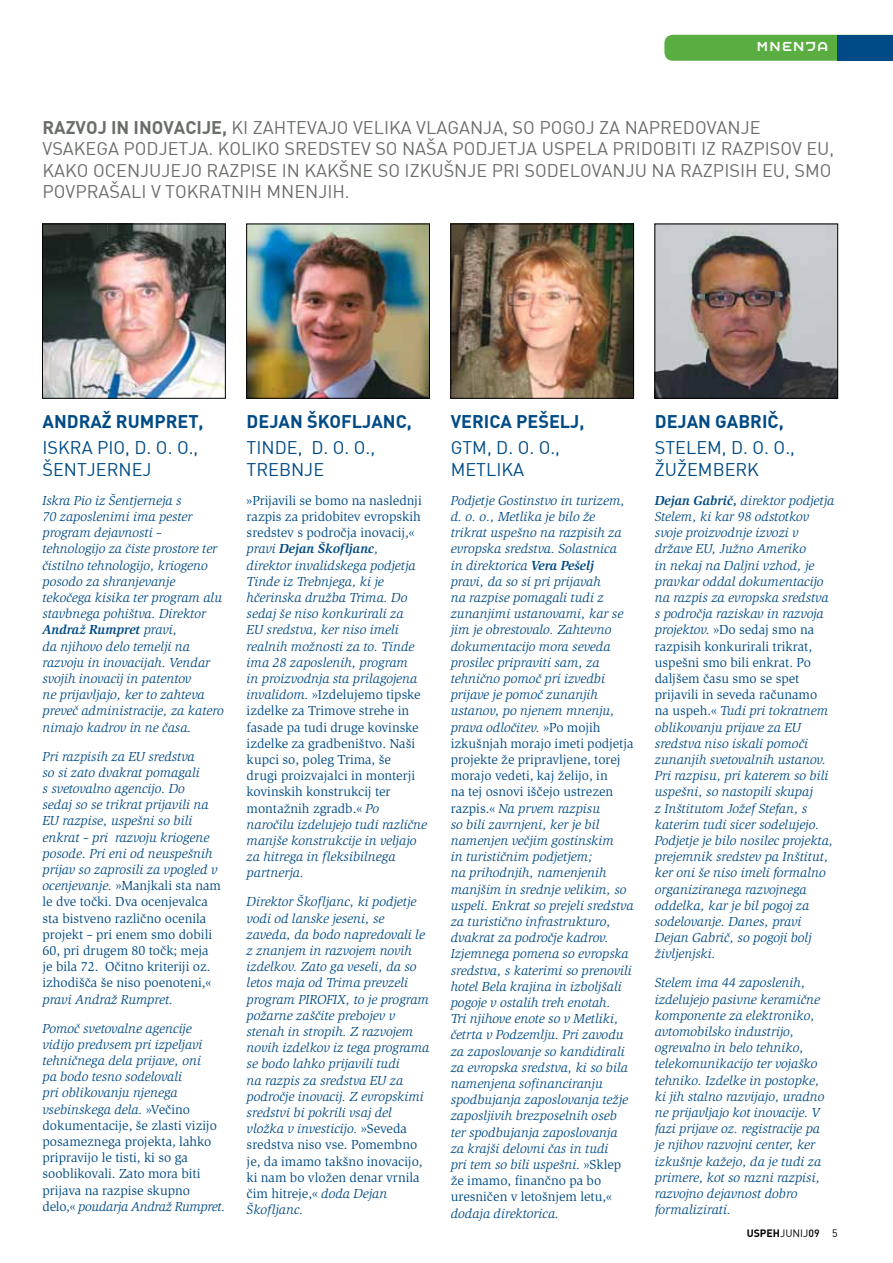
<style>
.page{position:relative;width:893px;height:1263px;background:#fff}
.page>*{position:absolute;margin:0;border:0;box-sizing:border-box;transform-origin:0 0}
.t1{font:18px/21.6px "DIN Regular";color:#6a6e69}
.t2{font:18px "DIN Regular";color:#004b85}
.t3{font:18px "DIN Bold";color:#004b85}
.t4{font:italic 13.5px/16.2px "Slimbach Itc TEE";color:#004b85}
.t5{font:13.5px/16.2px "Slimbach Itc TEE";color:#004b85}
.t6{font:13.5px "Mobyregular";color:#fff}
.t7{font:10.5px "DIN Regular";color:#000}
.s1{font-family:"DIN Bold"}
.s2{font-weight:700}
.s3{font-style:normal}
.s4{font-style:italic}
.s5{font-family:"DIN Medium"}
</style>
<div class="page">
<div style="left:664px;top:35px;width:174px;height:26px;background:#59ad41"></div>
<div style="left:838px;top:35px;width:55px;height:26px;background:#004b85"></div>
<img style="left:44px;top:226px;width:180px;height:171px">
<div style="left:42px;top:224px;width:184px;height:175px;border:1px solid #000"></div>
<img style="left:248px;top:226px;width:180px;height:171px">
<div style="left:246px;top:224px;width:184px;height:175px;border:1px solid #000"></div>
<img style="left:656px;top:226px;width:180px;height:171px">
<div style="left:654px;top:224px;width:184px;height:175px;border:1px solid #000"></div>
<img style="left:452px;top:226px;width:180px;height:171px">
<div style="left:450px;top:224px;width:184px;height:175px;border:1px solid #000"></div>
<p class="t6" style="left:756px;top:38px;width:74px">MNENJA</p>
<p class="t1" style="left:43px;top:116px;width:793px"><span class="s1">RAZVOJ IN INOVACIJE,</span> KI ZAHTEVAJO VELIKA VLAGANJA, SO POGOJ ZA NAPREDOVANJE VSAKEGA PODJETJA. KOLIKO SREDSTEV SO NAŠA PODJETJA USPELA PRIDOBITI IZ RAZPISOV EU , KAKO OCENJUJEJO RAZPISE IN KAKŠNE SO IZKUŠNJE PRI SODELOVANJU NA RAZPISIH EU , SMO POVPRAŠALI V TOKRATNIH M NENJIH.</p>
<h1 class="t3" style="left:43px;top:410px;width:13px">ANDRA</h1>
<h1 class="t3" style="left:102px;top:410px;width:27px">Ž RUMPRET</h1>
<h1 class="t3" style="left:199px;top:410px;width:7px">,</h1>
<h1 class="t3" style="left:247px;top:410px;width:12px">DEJAN</h1>
<h1 class="t3" style="left:307px;top:410px;width:12px">ŠKOFLJANC</h1>
<h1 class="t3" style="left:407px;top:410px;width:7px">,</h1>
<h1 class="t3" style="left:451px;top:410px;width:12px">VERICA</h1>
<h1 class="t3" style="left:516px;top:410px;width:12px">PEŠELJ</h1>
<h1 class="t3" style="left:579px;top:410px;width:7px">,</h1>
<h1 class="t3" style="left:655px;top:410px;width:12px">DEJAN</h1>
<h1 class="t3" style="left:715px;top:410px;width:23px">GABRIČ</h1>
<h1 class="t3" style="left:779px;top:410px;width:7px">,</h1>
<h1 class="t2" style="left:43px;top:436px;width:11px">ISKRA</h1>
<h1 class="t2" style="left:97px;top:436px;width:103px">PIO, D. O. O.,</h1>
<h1 class="t2" style="left:43px;top:458px;width:12px">ŠENTJERNEJ</h1>
<p class="t4" style="left:43px;top:492px;width:183px">Iskra Pio iz Šentjerneja s<br>70 zaposlenimi ima pester program dejavnosti – tehnologijo za čiste prostore ter čistilno tehnologijo, kriogeno posodo za shranjevanje tekočega kisika ter program alu stavbnega pohištva. Direktor<br><span class="s2">Andraž Rumpret</span> pravi,<br>da njihovo delo temelji na razvoju in inovacijah. Vendar svojih inovacij in patentov<br>ne prijavljajo, ker to zahteva preveč administracije, za katero nimajo kadrov in ne časa.</p>
<p class="t4" style="left:43px;top:748px;width:180px">Pri razpisih za EU sredstva<br>so si zato dvakrat pomagali<br>s svetovalno agencijo. Do<br>sedaj so se trikrat prijavili na<br>EU razpise, uspešni so bili enkrat – pri razvoju kriogene posode. Pri eni od neuspešnih prijav so zaprosili za vpogled v ocenjevanje. <span class="s3">»Manjkali sta nam le dve točki. Dva ocenjevalca sta bistveno različno ocenila projekt – pri enem smo dobili<br>60, pri drugem 80 točk; meja je bila 72. Očitno kriteriji oz. izhodišča še niso poenoteni,«</span></p>
<p class="t4" style="left:43px;top:985px;width:151px;line-height:29px">pravi Andraž Rumpret.<br>Pomoč svetovalne agencije</p>
<p class="t5" style="left:43px;top:1036px;width:184px"><span class="s4">vidijo predvsem pri izpeljavi tehničnega dela prijave, oni<br>pa bodo tesno sodelovali<br>pri oblikovanju njenega vsebinskega dela.</span> »Večino dokumentacije, še zlasti vizijo posameznega projekta, lahko pripravijo le tisti, ki so ga sooblikovali. Zato mora biti prijava na razpise skupno delo,« <span class="s4">poudarja Andraž Rumpret.</span></p>
<h1 class="t2" style="left:247px;top:436px;width:11px">TINDE</h1>
<h1 class="t2" style="left:298px;top:436px;width:79px">, D. O. O.,</h1>
<h1 class="t2" style="left:247px;top:458px;width:12px">TREBNJE</h1>
<p class="t4" style="left:247px;top:492px;width:182px"><span class="s3">»Prijavili se bomo na naslednji razpis za pridobitev evropskih sredstev s področja inovacij,« </span>pravi <span class="s2">Dejan Škofljanc</span>,<br>direktor invalidskega podjetja<br>Tinde iz Trebnjega, ki je hčerinska družba Trima. Do sedaj še niso konkurirali za<br>EU sredstva, ker niso imeli realnih možnosti za to. Tinde ima 28 zaposlenih, program<br>in proizvodnja sta prilagojena invalidom. <span class="s3">»Izdelujemo tipske izdelke za Trimove strehe in fasade pa tudi druge kovinske izdelke za gradbeništvo. Naši kupci so, poleg Trima, še<br>drugi proizvajalci in monterji kovinskih konstrukcij ter montažnih zgradb.«</span> Po naročilu izdelujejo tudi različne manjše konstrukcije in veljajo za hitrega in fleksibilnega partnerja.</p>
<p class="t4" style="left:247px;top:894px;width:184px">Direktor Škofljanc, ki podjetje vodi od lanske jeseni, se zaveda, da bodo napredovali le z znanjem in razvojem novih izdelkov. Zato ga veseli, da so letos maja od Trima prevzeli program PIROFIX, to je program požarne zaščite prebojev v stenah in stropih. Z razvojem novih izdelkov iz tega programa se bodo lahko prijavili tudi<br>na razpis za sredstva EU za področje inovacij. Z evropskimi sredstvi bi pokrili vsaj del vložka v investicijo. <span class="s3">»Seveda sredstva niso vse. Pomembno je, da imamo takšno inovacijo, ki nam bo vložen denar vrnila čim hitreje,«</span> doda Dejan<br>Škofljanc.</p>
<h1 class="t2" style="left:451px;top:436px;width:13px">GTM</h1>
<h1 class="t2" style="left:487px;top:436px;width:75px">, D. O. O.,</h1>
<h1 class="t2" style="left:451px;top:458px;width:12px">METLIKA</h1>
<p class="t4" style="left:451px;top:492px;width:184px">Podjetje Gostinstvo in turizem, d. o. o., Metlika je bilo že trikrat uspešno na razpisih za evropska sredstva. Solastnica<br>in direktorica <span class="s2">Vera Pešelj<br></span>pravi, da so si pri prijavah<br>na razpise pomagali tudi z zunanjimi ustanovami, kar se jim je obrestovalo. Zahtevno dokumentacijo mora seveda prosilec pripraviti sam, za tehnično pomoč pri izvedbi prijave je pomoč zunanjih ustanov, po njenem mnenju, prava odločitev. <span class="s3">»Po mojih izkušnjah morajo imeti podjetja projekte že pripravljene, torej morajo vedeti, kaj želijo, in<br>na tej osnovi iščejo ustrezen razpis.«</span> Na prvem razpisu<br>so bili zavrnjeni, ker je bil namenjen večjim gostinskim<br>in turističnim podjetjem;<br>na prihodnjih, namenjenih manjšim in srednje velikim, so uspeli. Enkrat so prejeli sredstva za turistično infrastrukturo, dvakrat za področje kadrov.<br>Izjemnega pomena so evropska sredstva, s katerimi so prenovili hotel Bela krajina in izboljšali pogoje v ostalih treh enotah.<br>Tri njihove enote so v Metliki, četrta v Podzemlju. Pri zavodu za zaposlovanje so kandidirali za evropska sredstva, ki so bila namenjena sofinanciranju spodbujanja zaposlovanja težje zaposljivih brezposelnih oseb ter spodbujanja zaposlovanja za krajši delovni čas in tudi<br>pri tem so bili uspešni. <span class="s3">»Sklep že imamo, finančno pa bo uresničen v letošnjem letu,«</span></p>
<p class="t4" style="left:451px;top:1205px;width:110px">dodaja direktorica.</p>
<h1 class="t2" style="left:655px;top:436px;width:12px">STELEM</h1>
<h1 class="t2" style="left:722px;top:436px;width:75px">, D. O. O.,</h1>
<h1 class="t2" style="left:655px;top:458px;width:13px">ŽUŽEMBERK</h1>
<p class="t4" style="left:655px;top:492px;width:181px"><span class="s2">Dejan Gabrič,</span> direktor podjetja<br>Stelem, ki kar 98 odstotkov svoje proizvodnje izvozi v države EU, Južno Ameriko<br>in nekaj na Daljni vzhod, je pravkar oddal dokumentacijo na razpis za evropska sredstva s področja raziskav in razvoja projektov. <span class="s3">»Do sedaj smo na razpisih konkurirali trikrat, uspešni smo bili enkrat. Po daljšem času smo se spet prijavili in seveda računamo na uspeh.«</span> Tudi pri tokratnem oblikovanju prijave za EU sredstva niso iskali pomoči zunanjih svetovalnih ustanov.<br>Pri razpisu, pri katerem so bili uspešni, so nastopili skupaj<br>z inštitutom Jožef Stefan, s katerim tudi sicer sodelujejo.<br>Podjetje je bilo nosilec projekta, prejemnik sredstev pa Inštitut, ker oni še niso imeli formalno organiziranega razvojnega oddelka, kar je bil pogoj za sodelovanje. Danes, pravi<br>Dejan Gabrič, so pogoji bolj življenjski.</p>
<p class="t4" style="left:655px;top:975px;width:171px">Stelem ima 44 zaposlenih, izdelujejo pasivne keramične komponente za elektroniko, avtomobilsko industrijo, ogrevalno in belo tehniko, telekomunikacijo ter vojaško tehniko. Izdelke in postopke, ki jih stalno razvijajo, uradno ne prijavljajo kot inovacije. V fazi prijave oz. registracije pa je njihov razvojni center, ker izkušnje kažejo, da je tudi za primere, kot so razni razpisi, razvojno dejavnost dobro formalizirati.</p>
<p class="t7" style="left:747px;top:1227px;width:92px"><span class="s1">USPEH</span>JUNIJ<span class="s5">09</span> 5</p>
</div>
